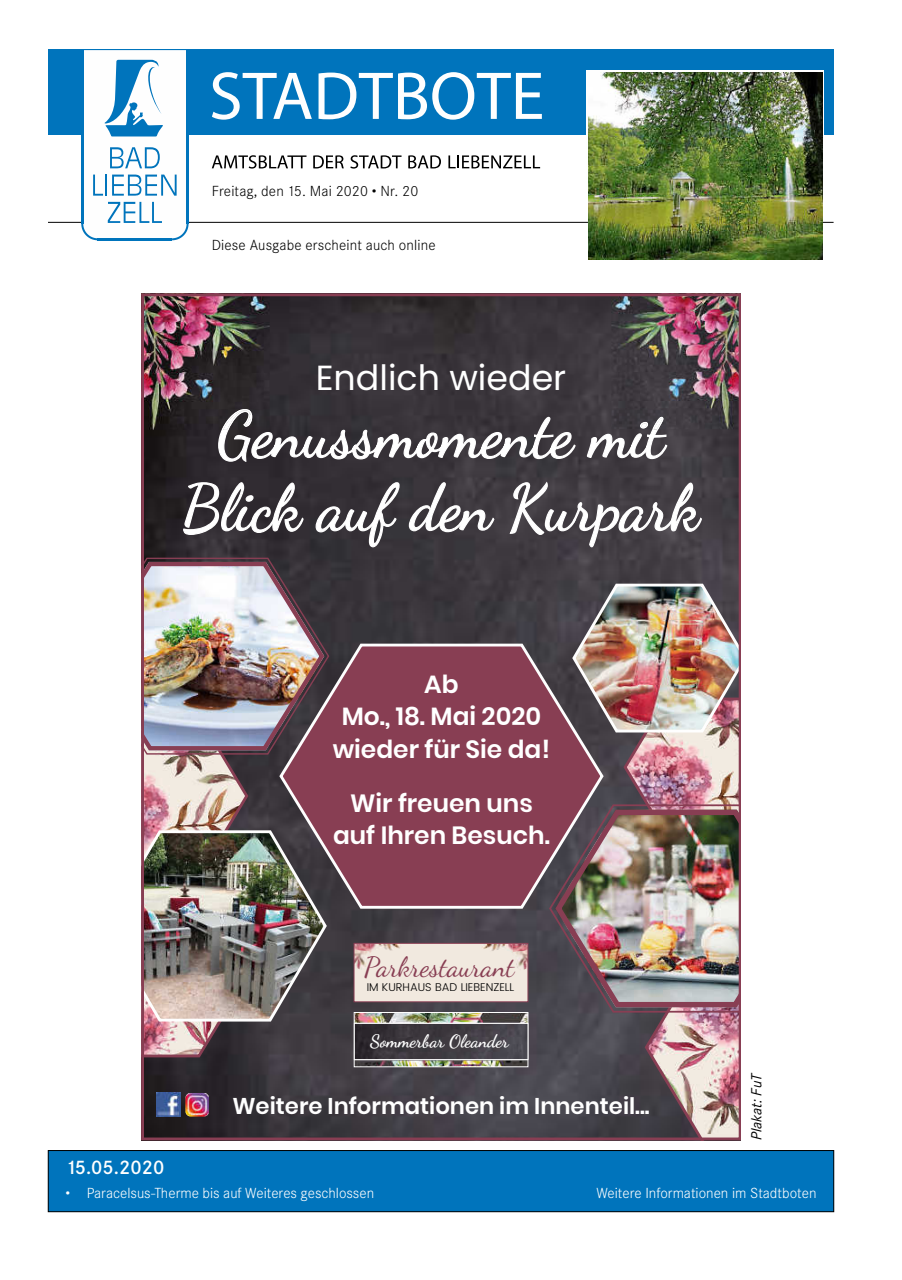
<style>
.page{position:relative;width:902px;height:1280px;background:#fff}
.page>*{position:absolute;margin:0;border:0;box-sizing:border-box;transform-origin:0 0}
.t1{font:64.05px/73.2px "Dancing Script";color:#fff;text-align:center}
.t2{font:34.8px "Poppins";color:#fff}
.t3{font:27.75px "Dancing Script";color:#883e53}
.t4{font:600 24.9px/32.7px "Poppins";color:#fff;text-align:center}
.t5{font:600 22.8px "Poppins";color:#fff}
.t6{font:500 19.2px "Corporate SBQ";color:#fff}
.t7{font:700 17.85px "Dancing Script";color:#fff}
.t8{font:300 14.4px "Corporate SBQ";color:#fff}
.t9{font:300 14.4px "Corporate SBQ";letter-spacing:.01em;color:#000}
.t10{font:italic 14.4px "Corporate SBQ";color:#000}
.t11{font:300 11.25px "Poppins";color:#000}
</style>
<div class="page">
<hr style="left:48px;top:222px;width:785px;height:1px;background:#000">
<div style="left:48px;top:49px;width:785px;height:86px;background:#0074bc"></div>
<svg style="left:212px;top:72px;width:100px;height:48px"></svg>
<svg style="left:318px;top:72px;width:224px;height:48px"></svg>
<svg style="left:212px;top:155px;width:94px;height:14px"></svg>
<svg style="left:313px;top:155px;width:31px;height:13px"></svg>
<svg style="left:350px;top:155px;width:51px;height:14px"></svg>
<svg style="left:408px;top:155px;width:33px;height:13px"></svg>
<svg style="left:448px;top:155px;width:92px;height:13px"></svg>
<svg style="left:81px;top:50px;width:107px;height:190px"></svg>
<svg style="left:586px;top:70px;width:238px;height:121px"></svg>
<img style="left:588px;top:72px;width:233px;height:187px">
<div style="left:48px;top:1150px;width:785px;height:62px;background:#0074bc"></div>
<div style="left:48px;top:1150px;width:785px;height:62px;border:1px solid #000"></div>
<img style="left:141px;top:293px;width:599px;height:847px">
<p class="t9" style="left:212px;top:183px;width:208px">Freitag, den 15. Mai 2020 • Nr. 20</p>
<p class="t9" style="left:212px;top:236px;width:225px">Diese Ausgabe erscheint auch online</p>
<h2 class="t2" style="left:315px;top:357px;width:252px">Endlich wieder</h2>
<h1 class="t1" style="left:182px;top:393px;width:518px">Genussmomente mit<br>Blick auf den Kurpark</h1>
<h3 class="t4" style="left:333px;top:668px;width:219px">Ab<br>Mo., 18. Mai 2020 wieder für Sie da!</h3>
<h3 class="t4" style="left:333px;top:786px;width:218px">Wir freuen uns auf Ihren Besuch.</h3>
<h3 class="t3" style="left:364px;top:950px;width:151px">Parkrestaurant</h3>
<p class="t11" style="left:366px;top:979px;width:149px">IM KURHAUS BAD LIEBENZELL</p>
<p class="t7" style="left:370px;top:1027px;width:140px">Sommerbar Oleander</p>
<h3 class="t5" style="left:232px;top:1093px;width:419px">Weitere Informationen im Innenteil...</h3>
<p class="t10" style="left:747px;top:1140px;width:69px;rotate:-90deg">Plakat: FuT</p>
<h3 class="t6" style="left:65px;top:1156px;width:100px">15.05.2020</h3>
<p class="t8" style="left:65px;top:1185px;width:310px">• Paracelsus-Therme bis auf Weiteres geschlossen</p>
<p class="t8" style="left:596px;top:1185px;width:221px">Weitere Informationen im Stadtboten</p>
</div>
